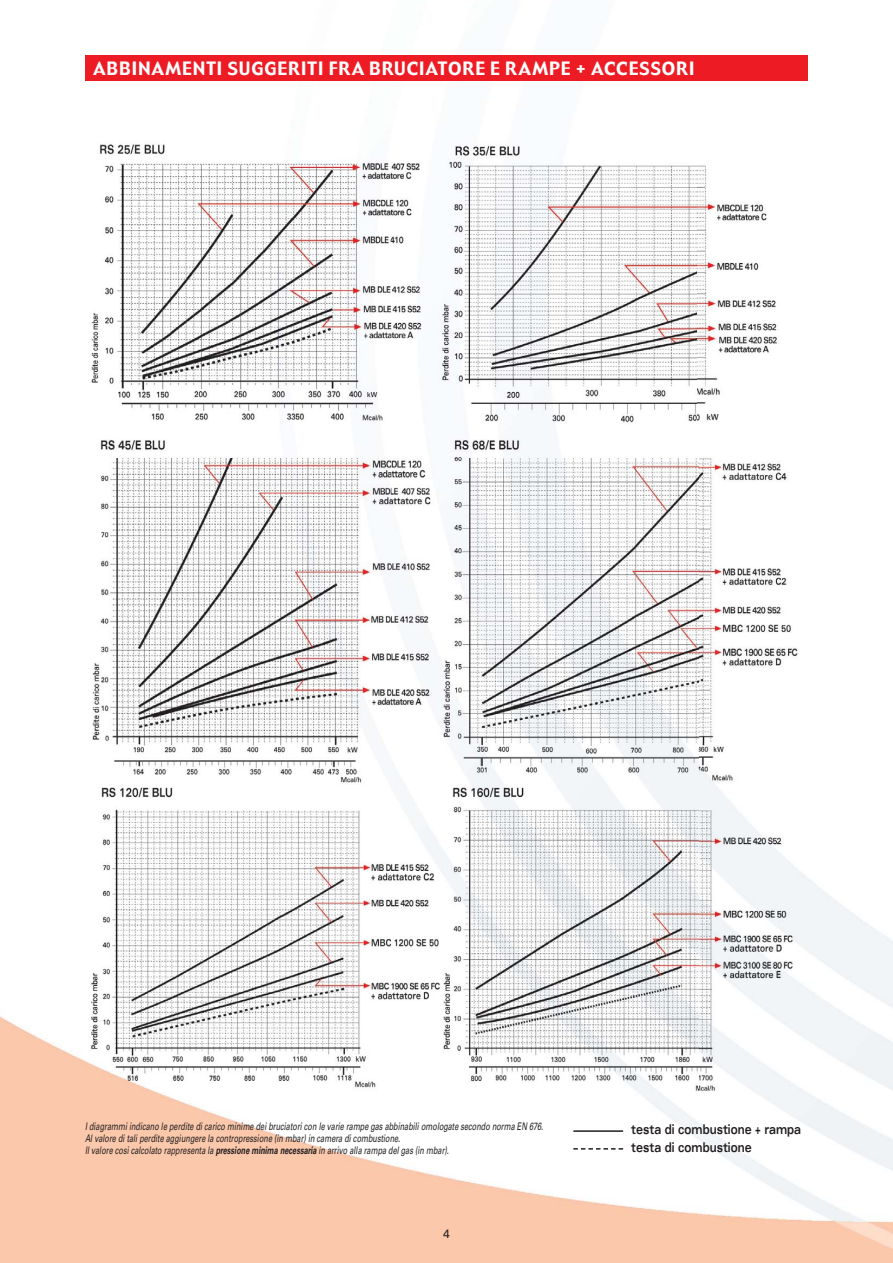
<style>
.page{position:relative;width:893px;height:1263px;background:#fff}
.page>*{position:absolute;margin:0;border:0;box-sizing:border-box;transform-origin:0 0}
.t1{font:18px "Gadget";letter-spacing:.05em;color:#fff}
.t2{font:700 expanded 13.5px/18px "Univers";color:#231f20;scale:.7 1}
.t3{font:12px "Univers";color:#231f20}
.t4{font:italic 10.5px/12px "Univers";color:#231f20;scale:.7 1}
.s1{font-weight:700}
</style>
<div class="page">
<img style="left:0;top:872px;width:893px;height:391px">
<div style="left:85px;top:55px;width:723px;height:26px;background:#ed1c24"></div>
<img style="left:85px;top:144px;width:715px;height:950px">
<hr style="left:573px;top:1130px;width:50px;height:2px;background:#231f20">
<svg style="left:573px;top:1148px;width:50px;height:2px"></svg>
<h1 class="t1" style="left:94px;top:57px;width:603px">ABBINAMENTI SUGGERITI FRA BRUCIATORE E RAMPE + ACCESSORI</h1>
<p class="t4" style="left:85px;top:1122px;width:656px">I diagrammi indicano le perdite di carico minime dei bruciatori con le varie rampe gas abbinabili omologate secondo norma EN 676.<br>Al valore di tali perdite aggiungere la contropressione (in mbar) in camera di combustione.<br>Il valore così calcolato rappresenta la <span class="s1">pressione minima necessaria</span> in arrivo alla rampa del gas (in mbar).</p>
<p class="t3" style="left:443px;top:1229px;width:8px">4</p>
<p class="t2" style="left:631px;top:1122px;width:244px">testa di combustione + rampa testa di combustione</p>
</div>
